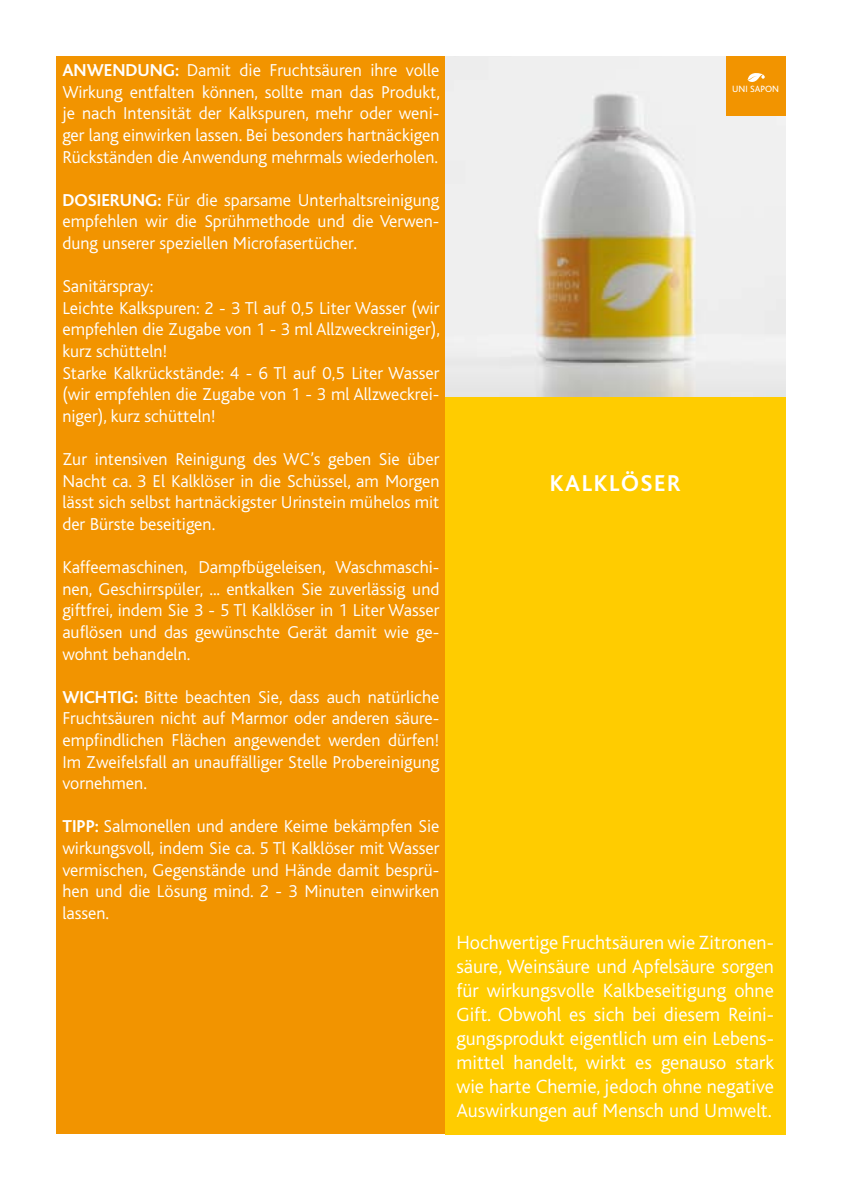
<style>
.page{position:relative;width:842px;height:1191px;background:#fff}
.page>*{position:absolute;margin:0;border:0;box-sizing:border-box;transform-origin:0 0}
.t1{font:700 24px "Kl Bliss";color:#fff}
.t2{font:300 20px/24px "Kl Bliss";color:#fff;text-align:justify}
.t3{font:300 18px/21.6px "Kl Bliss";color:#fff;text-align:justify}
.t4{font:700 18px "Kl Bliss";color:#fff}
.t5{font:9.6px "Kl Bliss";color:#fff}
.s1{font-weight:700}
</style>
<div class="page">
<div style="left:57px;top:57px;width:728px;height:1077px;background:#f29400"></div>
<img style="left:445px;top:57px;width:340px;height:340px">
<div style="left:445px;top:397px;width:340px;height:737px;background:#fc0"></div>
<div style="left:726px;top:57px;width:59px;height:59px;background:#f29400"></div>
<svg style="left:747px;top:73px;width:18px;height:9px"></svg>
<p class="t3" style="left:62px;top:60px;width:379px;text-indent:63px"><span class="s1">DUNG:</span> Damit die Fruchtsäuren ihre volle Wirkung entfalten können, sollte man das Produkt, je nach Intensität der Kalkspuren, mehr oder weni&shy;ger lang einwirken lassen. Bei besonders hartnäckigen Rückständen die Anwendung mehrmals wiederholen.</p>
<p class="t3" style="left:62px;top:189px;width:379px"><span class="s1">DOSIERUNG:</span> Für die sparsame Unterhaltsreinigung empfehlen wir die Sprühmethode und die Verwen&shy;dung unserer speziellen Microfasertücher.</p>
<p class="t3" style="left:62px;top:276px;width:379px;text-align:left">Sanitärspray:<br>Leichte Kalkspuren: 2 - 3 Tl auf 0,5 Liter Wasser (wir empfehlen die Zugabe von 1 - 3 ml Allzweckreiniger), kurz schütteln!<br>Starke Kalkrückstände: 4 - 6 Tl auf 0,5 Liter Wasser (wir empfehlen die Zugabe von 1 - 3 ml Allzweckrei&shy;niger), kurz schütteln!</p>
<p class="t3" style="left:62px;top:449px;width:379px">Zur intensiven Reinigung des WC’s geben Sie über Nacht ca. 3 El Kalklöser in die Schüssel, am Morgen lässt sich selbst hartnäckigster Urinstein mühelos mit der Bürste beseitigen.</p>
<p class="t3" style="left:62px;top:557px;width:379px">Kaffeemaschinen, Dampfbügeleisen, Waschmaschi&shy;nen, Geschirrspüler, ... entkalken Sie zuverlässig und giftfrei, indem Sie 3 - 5 Tl Kalklöser in 1 Liter Wasser auflösen und das gewünschte Gerät damit wie ge&shy;wohnt behandeln.</p>
<p class="t3" style="left:62px;top:686px;width:379px"><span class="s1">WICHTIG:</span> Bitte beachten Sie, dass auch natürliche Fruchtsäuren nicht auf Marmor oder anderen säure&shy;empfindlichen Flächen angewendet werden dürfen!<br>Im Zweifelsfall an unauffälliger Stelle Probereinigung vornehmen.</p>
<p class="t3" style="left:62px;top:816px;width:379px"><span class="s1">TIPP:</span> Salmonellen und andere Keime bekämpfen Sie wirkungsvoll, indem Sie ca. 5 Tl Kalklöser mit Wasser vermischen, Gegenstände und Hände damit besprü&shy;hen und die Lösung mind. 2 - 3 Minuten einwirken lassen.</p>
<p class="t4" style="left:62px;top:61px;width:25px">ANWEN</p>
<p class="t5" style="left:732px;top:84px;width:48px">UNI SAPON</p>
<h1 class="t1" style="left:550px;top:471px;width:15px">KALKL</h1>
<h1 class="t1" style="left:621px;top:471px;width:47px">ÖSER</h1>
<p class="t2" style="left:456px;top:931px;width:319px">Hochwertige Fruchtsäuren wie Zitronen&shy;säure, Weinsäure und Apfelsäure sorgen für wirkungsvolle Kalkbeseitigung ohne Gift. Obwohl es sich bei diesem Reini&shy;gungsprodukt eigentlich um ein Lebens&shy;mittel handelt, wirkt es genauso stark wie harte Chemie, jedoch ohne negative Auswirkungen auf Mensch und Umwelt.</p>
</div>
